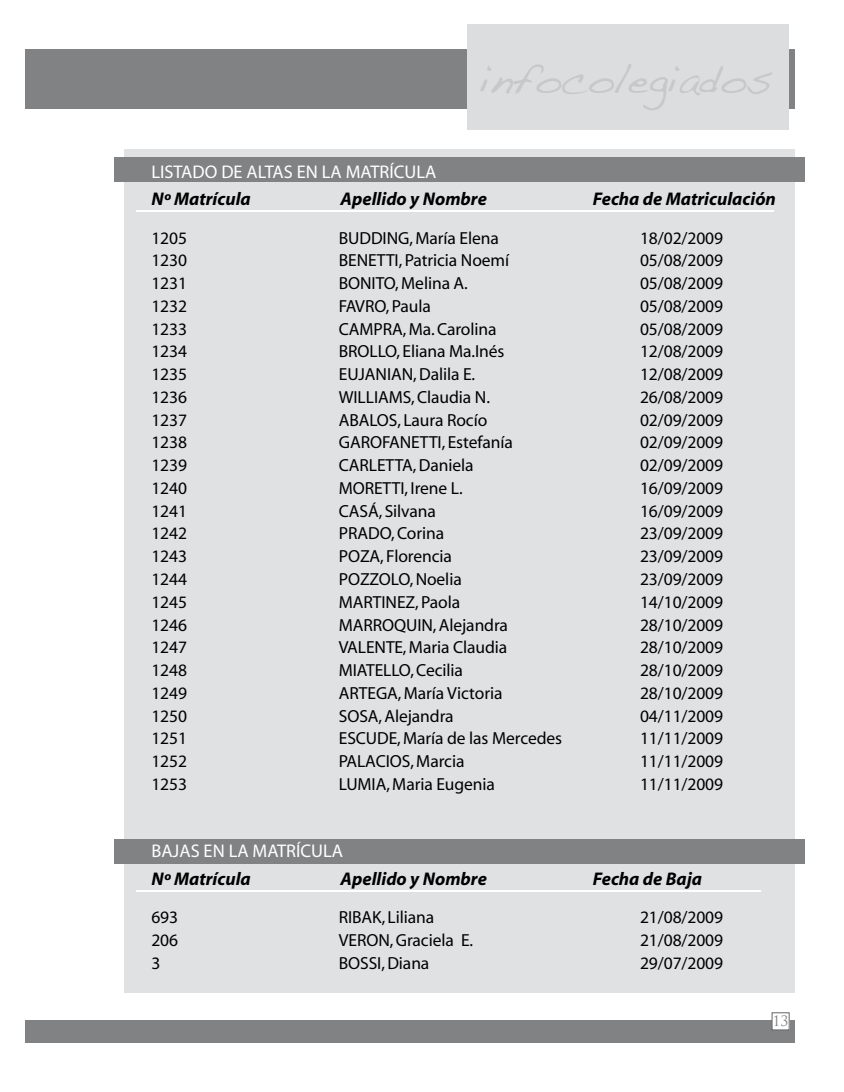
<style>
.page{position:relative;width:844px;height:1092px;background:#fff}
.page>*{position:absolute;margin:0;border:0;box-sizing:border-box;transform-origin:0 0}
.t1{font:42px "Handwriting Dakota";color:#c6c8ca}
.t2{font:italic 700 18.38px "Myriad";color:#000}
.t3{font:18.38px "Myriad";color:#fff}
.t4{font:17.5px "Myriad";letter-spacing:-.005em;color:#000}
.t5{font:14px "Trajan Pro";color:#808284}
</style>
<div class="page">
<div style="left:25px;top:50px;width:769px;height:59px;background:#808284"></div>
<div style="left:25px;top:1019px;width:769px;height:23px;background:#808284"></div>
<div style="left:771px;top:1012px;width:18px;height:17px;background:#fff"></div>
<div style="left:771px;top:1012px;width:18px;height:18px;border:1px solid #646567"></div>
<div style="left:124px;top:149px;width:670px;height:843px;background:#e0e1e2"></div>
<div style="left:114px;top:839px;width:690px;height:24px;background:#808284"></div>
<div style="left:114px;top:158px;width:690px;height:24px;background:#808284"></div>
<hr style="left:136px;top:210px;width:637px;height:2px;background:#fff">
<hr style="left:136px;top:890px;width:625px;height:1px;background:#fff">
<div style="left:467px;top:25px;width:321px;height:105px;background:#dcddde"></div>
<h1 class="t1" style="left:480px;top:54px;width:293px">infocolegiados</h1>
<p class="t3" style="left:151px;top:162px;width:286px">LISTADO DE ALTAS EN LA MATRÍCULA</p>
<p class="t2" style="left:151px;top:189px;width:101px">Nº Matrícula</p>
<p class="t2" style="left:340px;top:189px;width:148px">Apellido y Nombre</p>
<p class="t2" style="left:592px;top:189px;width:185px">Fecha de Matriculación</p>
<p class="t4" style="left:151px;top:229px;width:37px">1205</p>
<p class="t4" style="left:339px;top:229px;width:161px">BUDDING, María Elena</p>
<p class="t4" style="left:640px;top:229px;width:85px">18/02/2009</p>
<p class="t4" style="left:151px;top:252px;width:37px">1230</p>
<p class="t4" style="left:339px;top:252px;width:172px">BENETTI, Patricia Noemí</p>
<p class="t4" style="left:640px;top:252px;width:85px">05/08/2009</p>
<p class="t4" style="left:151px;top:274px;width:37px">1231</p>
<p class="t4" style="left:339px;top:274px;width:130px">BONITO, Melina A.</p>
<p class="t4" style="left:640px;top:274px;width:85px">05/08/2009</p>
<p class="t4" style="left:151px;top:297px;width:37px">1232</p>
<p class="t4" style="left:339px;top:297px;width:93px">FAVRO, Paula</p>
<p class="t4" style="left:640px;top:297px;width:85px">05/08/2009</p>
<p class="t4" style="left:151px;top:320px;width:37px">1233</p>
<p class="t4" style="left:339px;top:320px;width:159px">CAMPRA, Ma. Carolina</p>
<p class="t4" style="left:640px;top:320px;width:85px">05/08/2009</p>
<p class="t4" style="left:151px;top:343px;width:37px">1234</p>
<p class="t4" style="left:339px;top:343px;width:167px">BROLLO, Eliana Ma.Inés</p>
<p class="t4" style="left:640px;top:343px;width:85px">12/08/2009</p>
<p class="t4" style="left:151px;top:365px;width:37px">1235</p>
<p class="t4" style="left:339px;top:365px;width:138px">EUJANIAN, Dalila E.</p>
<p class="t4" style="left:640px;top:365px;width:85px">12/08/2009</p>
<p class="t4" style="left:151px;top:388px;width:37px">1236</p>
<p class="t4" style="left:339px;top:388px;width:153px">WILLIAMS, Claudia N.</p>
<p class="t4" style="left:640px;top:388px;width:85px">26/08/2009</p>
<p class="t4" style="left:151px;top:411px;width:37px">1237</p>
<p class="t4" style="left:339px;top:411px;width:150px">ABALOS, Laura Rocío</p>
<p class="t4" style="left:640px;top:411px;width:85px">02/09/2009</p>
<p class="t4" style="left:151px;top:434px;width:37px">1238</p>
<p class="t4" style="left:339px;top:434px;width:175px">GAROFANETTI, Estefanía</p>
<p class="t4" style="left:640px;top:434px;width:85px">02/09/2009</p>
<p class="t4" style="left:151px;top:456px;width:37px">1239</p>
<p class="t4" style="left:339px;top:456px;width:136px">CARLETTA, Daniela</p>
<p class="t4" style="left:640px;top:456px;width:85px">02/09/2009</p>
<p class="t4" style="left:151px;top:479px;width:37px">1240</p>
<p class="t4" style="left:339px;top:479px;width:125px">MORETTI, Irene L.</p>
<p class="t4" style="left:640px;top:479px;width:85px">16/09/2009</p>
<p class="t4" style="left:151px;top:502px;width:37px">1241</p>
<p class="t4" style="left:339px;top:502px;width:98px">CASÁ, Silvana</p>
<p class="t4" style="left:640px;top:502px;width:85px">16/09/2009</p>
<p class="t4" style="left:151px;top:525px;width:37px">1242</p>
<p class="t4" style="left:339px;top:525px;width:107px">PRADO, Corina</p>
<p class="t4" style="left:640px;top:525px;width:85px">23/09/2009</p>
<p class="t4" style="left:151px;top:547px;width:37px">1243</p>
<p class="t4" style="left:339px;top:547px;width:115px">POZA, Florencia</p>
<p class="t4" style="left:640px;top:547px;width:85px">23/09/2009</p>
<p class="t4" style="left:151px;top:570px;width:37px">1244</p>
<p class="t4" style="left:339px;top:570px;width:124px">POZZOLO, Noelia</p>
<p class="t4" style="left:640px;top:570px;width:85px">23/09/2009</p>
<p class="t4" style="left:151px;top:593px;width:37px">1245</p>
<p class="t4" style="left:339px;top:593px;width:123px">MARTINEZ, Paola</p>
<p class="t4" style="left:640px;top:593px;width:85px">14/10/2009</p>
<p class="t4" style="left:151px;top:616px;width:37px">1246</p>
<p class="t4" style="left:339px;top:616px;width:171px">MARROQUIN, Alejandra</p>
<p class="t4" style="left:640px;top:616px;width:85px">28/10/2009</p>
<p class="t4" style="left:151px;top:638px;width:37px">1247</p>
<p class="t4" style="left:339px;top:638px;width:170px">VALENTE, Maria Claudia</p>
<p class="t4" style="left:640px;top:638px;width:85px">28/10/2009</p>
<p class="t4" style="left:151px;top:661px;width:37px">1248</p>
<p class="t4" style="left:339px;top:661px;width:126px">MIATELLO, Cecilia</p>
<p class="t4" style="left:640px;top:661px;width:85px">28/10/2009</p>
<p class="t4" style="left:151px;top:684px;width:37px">1249</p>
<p class="t4" style="left:339px;top:684px;width:165px">ARTEGA, María Victoria</p>
<p class="t4" style="left:640px;top:684px;width:85px">28/10/2009</p>
<p class="t4" style="left:151px;top:707px;width:37px">1250</p>
<p class="t4" style="left:339px;top:707px;width:116px">SOSA, Alejandra</p>
<p class="t4" style="left:640px;top:707px;width:85px">04/11/2009</p>
<p class="t4" style="left:151px;top:729px;width:37px">1251</p>
<p class="t4" style="left:339px;top:729px;width:225px">ESCUDE, María de las Mercedes</p>
<p class="t4" style="left:640px;top:729px;width:85px">11/11/2009</p>
<p class="t4" style="left:151px;top:752px;width:37px">1252</p>
<p class="t4" style="left:339px;top:752px;width:127px">PALACIOS, Marcia</p>
<p class="t4" style="left:640px;top:752px;width:85px">11/11/2009</p>
<p class="t4" style="left:151px;top:775px;width:37px">1253</p>
<p class="t4" style="left:339px;top:775px;width:157px">LUMIA, Maria Eugenia</p>
<p class="t4" style="left:640px;top:775px;width:85px">11/11/2009</p>
<p class="t3" style="left:151px;top:842px;width:193px">BAJAS EN LA MATRÍCULA</p>
<p class="t2" style="left:151px;top:869px;width:101px">Nº Matrícula</p>
<p class="t2" style="left:340px;top:869px;width:148px">Apellido y Nombre</p>
<p class="t2" style="left:592px;top:869px;width:111px">Fecha de Baja</p>
<p class="t4" style="left:151px;top:908px;width:28px">693</p>
<p class="t4" style="left:339px;top:908px;width:97px">RIBAK, Liliana</p>
<p class="t4" style="left:640px;top:908px;width:85px">21/08/2009</p>
<p class="t4" style="left:151px;top:931px;width:28px">206</p>
<p class="t4" style="left:339px;top:931px;width:136px">VERON, Graciela E.</p>
<p class="t4" style="left:640px;top:931px;width:85px">21/08/2009</p>
<p class="t4" style="left:151px;top:954px;width:10px">3</p>
<p class="t4" style="left:339px;top:954px;width:92px">BOSSI, Diana</p>
<p class="t4" style="left:640px;top:954px;width:85px">29/07/2009</p>
<p class="t5" style="left:772px;top:1011px;width:17px">13</p>
</div>
